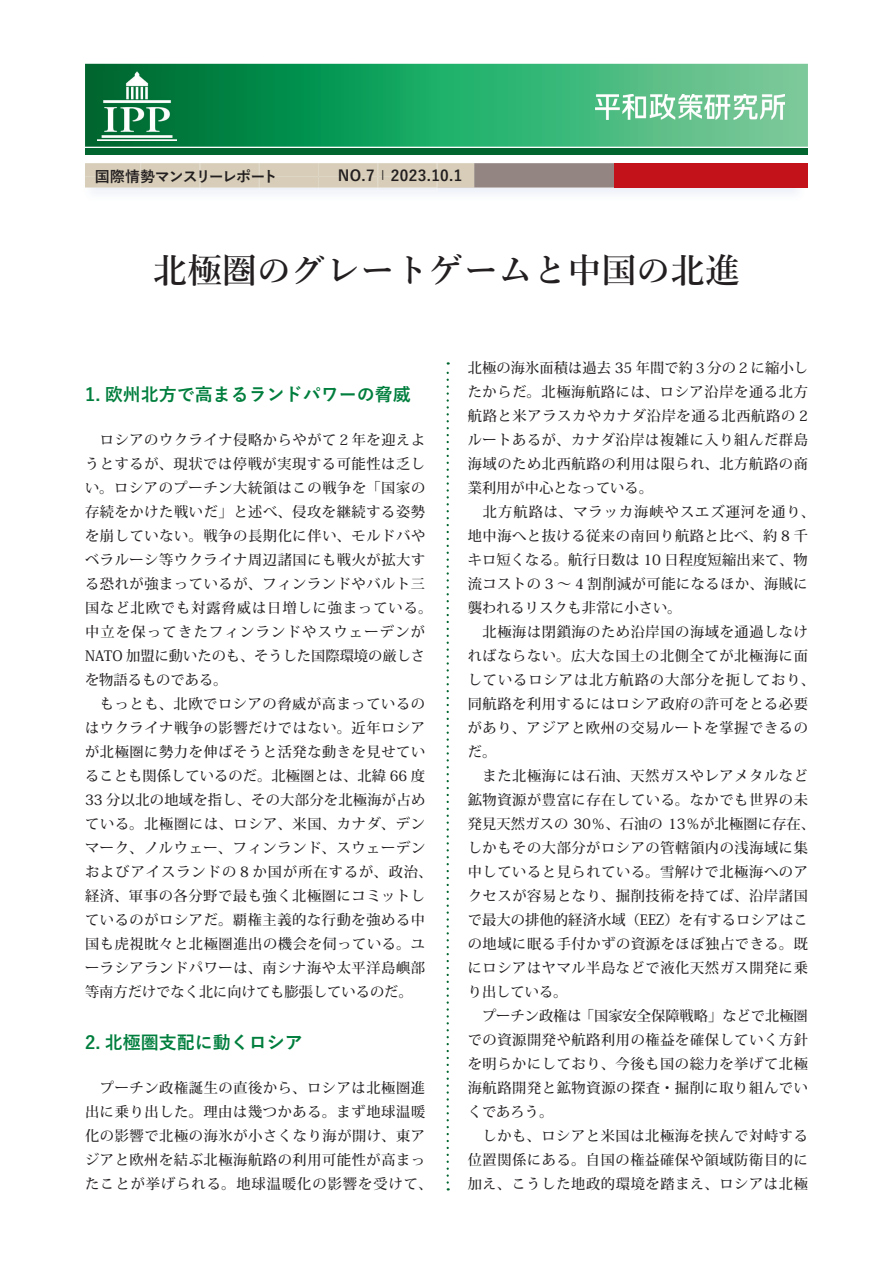
<style>
.page{position:relative;width:893px;height:1263px;background:#fff}
.page>*{position:absolute;margin:0;border:0;box-sizing:border-box;transform-origin:0 0}
.t1{font:600 34.5px "Yu Min";color:#231f20}
.t2{font:700 18px "Yu Go";color:#007e3d}
.t3{font:700 15px "Yu Go";letter-spacing:-.015em;color:#231f20}
.t4{font:700 15px "Yu Go";letter-spacing:-.065em;color:#231f20}
.t5{font:500 14.25px/24px "Koz Min Pro";letter-spacing:.04em;color:#231f20}
.s1{font-size:10.5px}
</style>
<div class="page">
<svg style="left:85px;top:64px;width:723px;height:83px;background:#2da76a"></svg>
<img style="left:98px;top:71px;width:79px;height:32px">
<img style="left:595px;top:94px;width:190px;height:9px">
<div style="left:85px;top:148px;width:723px;height:7px;background:#00652e"></div>
<svg style="left:85px;top:103px;width:706px;height:88px"></svg>
<div style="left:615px;top:163px;width:193px;height:25px;background:#c4121a"></div>
<svg style="left:447px;top:362px;width:2px;height:820px"></svg>
<p class="t4" style="left:95px;top:168px;width:185px">国際情勢マンスリーレポート</p>
<p class="t3" style="left:338px;top:167px;width:126px">NO.7 <span class="s1">|</span> 2023.10.1</p>
<h1 class="t1" style="left:153px;top:250px;width:588px">北極圏のグレートゲームと中国の北進</h1>
<p class="t2" style="left:85px;top:384px;width:327px">1. 欧州北方で高まるランドパワーの脅威</p>
<p class="t5" style="left:85px;top:428px;width:349px">　ロシアのウクライナ侵略からやがて２年を迎えようとするが、現状では停戦が実現する可能性は乏しい。ロシアのプーチン大統領はこの戦争を「国家の存続をかけた戦いだ」と述べ、侵攻を継続する姿勢を崩していない。戦争の長期化に伴い、モルドバやベラルーシ等ウクライナ周辺諸国にも戦火が拡大する恐れが強まっているが、フィンランドやバルト三国など北欧でも対露脅威は日増しに強まっている。中立を保ってきたフィンランドやスウェーデンが<br>NATO 加盟に動いたのも、そうした国際環境の厳しさを物語るものである。<br>　もっとも、北欧でロシアの脅威が高まっているのはウクライナ戦争の影響だけではない。近年ロシアが北極圏に勢力を伸ばそうと活発な動きを見せていることも関係しているのだ。北極圏とは、北緯 66 度<br>33 分以北の地域を指し、その大部分を北極海が占めている。北極圏には、ロシア、米国、カナダ、デンマーク、ノルウェー、フィンランド、スウェーデンおよびアイスランドの 8 か国が所在するが、政治、経済、軍事の各分野で最も強く北極圏にコミットしているのがロシアだ。覇権主義的な行動を強める中国も虎視眈々と北極圏進出の機会を伺っている。ユーラシアランドパワーは、南シナ海や太平洋島嶼部等南方だけでなく北に向けても膨張しているのだ。</p>
<p class="t2" style="left:85px;top:1032px;width:219px">2. 北極圏支配に動くロシア</p>
<p class="t5" style="left:85px;top:1076px;width:349px">　プーチン政権誕生の直後から、ロシアは北極圏進出に乗り出した。理由は幾つかある。まず地球温暖化の影響で北極の海氷が小さくなり海が開け、東アジアと欧州を結ぶ北極海航路の利用可能性が高まったことが挙げられる。地球温暖化の影響を受けて、</p>
<p class="t5" style="left:468px;top:356px;width:349px">北極の海氷面積は過去 35 年間で約３分の２に縮小したからだ。北極海航路には、ロシア沿岸を通る北方航路と米アラスカやカナダ沿岸を通る北西航路の 2ルートあるが、カナダ沿岸は複雑に入り組んだ群島海域のため北西航路の利用は限られ、北方航路の商業利用が中心となっている。<br>　北方航路は、マラッカ海峡やスエズ運河を通り、地中海へと抜ける従来の南回り航路と比べ、約 8 千キロ短くなる。航行日数は 10 日程度短縮出来て、物流コストの 3 ～ 4 割削減が可能になるほか、海賊に襲われるリスクも非常に小さい。<br>　北極海は閉鎖海のため沿岸国の海域を通過しなければならない。広大な国土の北側全てが北極海に面しているロシアは北方航路の大部分を扼しており、同航路を利用するにはロシア政府の許可をとる必要があり、アジアと欧州の交易ルートを掌握できるのだ。<br>　また北極海には石油、天然ガスやレアメタルなど鉱物資源が豊富に存在している。なかでも世界の未発見天然ガスの 30％、石油の 13％が北極圏に存在、しかもその大部分がロシアの管轄領内の浅海域に集中していると見られている。雪解けで北極海へのアクセスが容易となり、掘削技術を持てば、沿岸諸国で最大の排他的経済水域（EEZ）を有するロシアはこの地域に眠る手付かずの資源をほぼ独占できる。既にロシアはヤマル半島などで液化天然ガス開発に乗り出している。<br>　プーチン政権は 「国家安全保障戦略」などで北極圏での資源開発や航路利用の権益を確保していく方針を明らかにしており、今後も国の総力を挙げて北極海航路開発と鉱物資源の探査・掘削に取り組んでいくであろう。<br>　しかも、ロシアと米国は北極海を挟んで対峙する位置関係にある。自国の権益確保や領域防衛目的に加え、こうした地政的環境を踏まえ、ロシアは北極</p>
</div>
